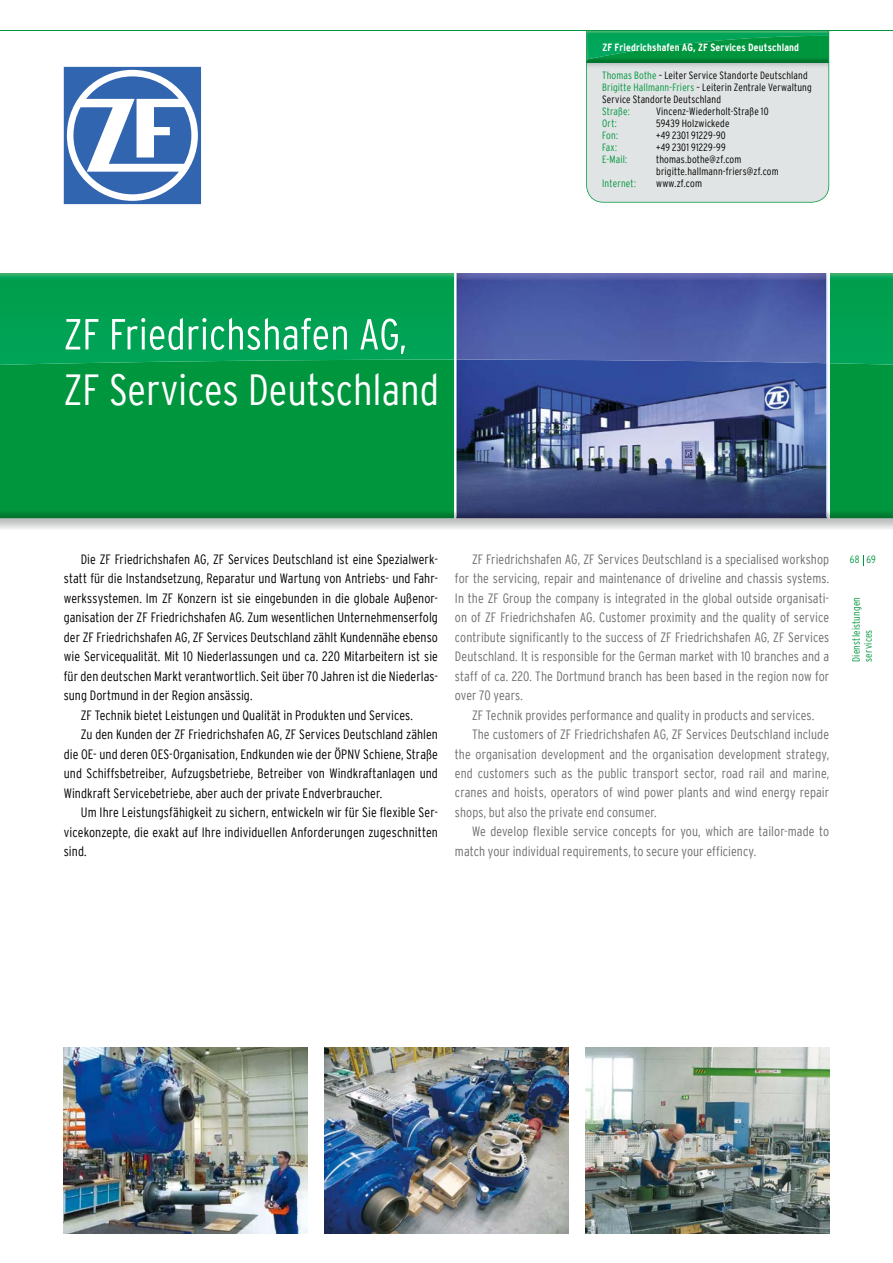
<style>
.page{position:relative;width:893px;height:1263px;background:#fff}
.page>*{position:absolute;margin:0;border:0;box-sizing:border-box;transform-origin:0 0}
.t1{font:300 condensed 43.5px "Interstate";color:#fff}
.t2{font:300 condensed 13.5px "Interstate";letter-spacing:.005em;color:#000}
.t3{font:300 condensed 13.5px/19.5px "Interstate";letter-spacing:.005em;color:#6e6e6e;text-align:justify}
.t4{font:300 condensed 10.5px/12px "Interstate";letter-spacing:.015em;color:#000}
.t5{font:300 condensed 10.5px/12px "Interstate";letter-spacing:.015em;color:#00963e}
.t6{font:700 condensed 10.5px "Interstate";letter-spacing:.015em;color:#fff}
.s1{color:#00963e}
</style>
<div class="page">
<svg style="left:586px;top:31px;width:243px;height:172px;background:#b5d5c5"></svg>
<hr style="left:0;top:30px;width:893px;height:1px;background:#00963e">
<img style="left:826px;top:363px;width:67px;height:155px">
<img style="left:0;top:360px;width:826px;height:158px">
<img style="left:456px;top:363px;width:1px;height:154px">
<img style="left:0;top:518px;width:893px;height:1px">
<img style="left:325px;top:1047px;width:243px;height:186px">
<img style="left:64px;top:1047px;width:244px;height:186px">
<img style="left:585px;top:1047px;width:244px;height:186px">
<svg style="left:64px;top:67px;width:137px;height:137px"></svg>
<img style="left:830px;top:273px;width:63px;height:92px">
<img style="left:0;top:273px;width:454px;height:92px">
<img style="left:456px;top:273px;width:373px;height:90px">
<img style="left:454px;top:273px;width:2px;height:87px">
<img style="left:66px;top:318px;width:339px;height:36px">
<p class="t6" style="left:602px;top:42px;width:198px">ZF Friedrichshafen AG, ZF Services Deutschland</p>
<p class="t4" style="left:602px;top:69px;width:211px"><span class="s1">Thomas Bothe</span> – Leiter Service Standorte Deutschland<br><span class="s1">Brigitte Hallmann-Friers</span> – Leiterin Zentrale Verwaltung<br>Service Standorte Deutschland</p>
<p class="t5" style="left:602px;top:105px;width:29px">Straße:</p>
<p class="t4" style="left:656px;top:105px;width:114px">Vincenz-Wiederholt-Straße 10</p>
<p class="t5" style="left:602px;top:117px;width:16px">Ort:</p>
<p class="t4" style="left:656px;top:117px;width:75px">59439 Holzwickede</p>
<p class="t5" style="left:602px;top:129px;width:17px">Fon:</p>
<p class="t4" style="left:656px;top:129px;width:71px">+49 2301 91229-90</p>
<p class="t5" style="left:602px;top:141px;width:16px">Fax:</p>
<p class="t4" style="left:656px;top:141px;width:71px">+49 2301 91229-99</p>
<p class="t5" style="left:602px;top:153px;width:26px">E-Mail:</p>
<p class="t4" style="left:656px;top:153px;width:124px">thomas.bothe@zf.com brigitte.hallmann-friers@zf.com</p>
<p class="t5" style="left:602px;top:177px;width:35px">Internet:</p>
<p class="t4" style="left:656px;top:177px;width:47px">www.zf.com</p>
<h1 class="t1" style="left:64px;top:365px;width:377px">ZF Services Deutschland</h1>
<p class="t2" style="left:81px;top:551px;width:359px">Die ZF Friedrichshafen AG, ZF Services Deutschland ist eine Spezialwerk-</p>
<p class="t2" style="left:64px;top:571px;width:376px">statt für die Instandsetzung, Reparatur und Wartung von Antriebs- und Fahr-</p>
<p class="t2" style="left:64px;top:590px;width:376px">werkssystemen. Im ZF Konzern ist sie eingebunden in die globale Außenor-</p>
<p class="t2" style="left:64px;top:610px;width:376px">ganisation der ZF Friedrichshafen AG. Zum wesentlichen Unternehmenserfolg</p>
<p class="t2" style="left:64px;top:629px;width:376px">der ZF Friedrichshafen AG, ZF Services Deutschland zählt Kundennähe ebenso</p>
<p class="t2" style="left:64px;top:649px;width:376px">wie Servicequalität. Mit 10 Niederlassungen und ca. 220 Mitarbeitern ist sie</p>
<p class="t2" style="left:64px;top:668px;width:376px">für den deutschen Markt verantwortlich. Seit über 70 Jahren ist die Niederlas-</p>
<p class="t2" style="left:64px;top:688px;width:190px">sung Dortmund in der Region ansässig.</p>
<p class="t2" style="left:81px;top:707px;width:334px">ZF Technik bietet Leistungen und Qualität in Produkten und Services.</p>
<p class="t2" style="left:81px;top:727px;width:359px">Zu den Kunden der ZF Friedrichshafen AG, ZF Services Deutschland zählen</p>
<p class="t2" style="left:64px;top:746px;width:376px">die OE- und deren OES-Organisation, Endkunden wie der ÖPNV Schiene, Straße</p>
<p class="t2" style="left:64px;top:766px;width:376px">und Schiffsbetreiber, Aufzugsbetriebe, Betreiber von Windkraftanlagen und</p>
<p class="t2" style="left:64px;top:785px;width:320px">Windkraft Servicebetriebe, aber auch der private Endverbraucher.</p>
<p class="t2" style="left:81px;top:805px;width:359px">Um Ihre Leistungsfähigkeit zu sichern, entwickeln wir für Sie flexible Ser-</p>
<p class="t2" style="left:64px;top:824px;width:376px">vicekonzepte, die exakt auf Ihre individuellen Anforderungen zugeschnitten</p>
<p class="t2" style="left:64px;top:844px;width:24px">sind.</p>
<p class="t3" style="left:455px;top:549px;width:376px;text-indent:17px">ZF Friedrichshafen AG, ZF Services Deutschland is a specialised workshop for the servicing, repair and maintenance of driveline and chassis systems.<br>In the ZF Group the company is integrated in the global outside organisati&shy;on of ZF Friedrichshafen AG. Customer proximity and the quality of service contribute significantly to the success of ZF Friedrichshafen AG, ZF Services Deutschland. It is responsible for the German market with 10 branches and a staff of ca. 220. The Dortmund branch has been based in the region now for over 70 years.</p>
<p class="t3" style="left:472px;top:705px;width:344px">ZF Technik provides performance and quality in products and services.</p>
<p class="t3" style="left:472px;top:724px;width:359px">The customers of ZF Friedrichshafen AG, ZF Services Deutschland include</p>
<p class="t3" style="left:455px;top:744px;width:376px">the organisation development and the organisation development strategy,</p>
<p class="t3" style="left:455px;top:763px;width:376px">end customers such as the public transport sector, road rail and marine,</p>
<p class="t3" style="left:455px;top:783px;width:376px">cranes and hoists, operators of wind power plants and wind energy repair</p>
<p class="t3" style="left:455px;top:802px;width:203px">shops, but also the private end consumer.</p>
<p class="t3" style="left:472px;top:822px;width:359px">We develop flexible service concepts for you, which are tailor-made to</p>
<p class="t3" style="left:455px;top:841px;width:303px">match your individual requirements, to secure your efficiency.</p>
<p class="t5" style="left:850px;top:554px;width:27px">68 69</p>
<p class="t5" style="left:850px;top:662px;width:66px;rotate:-90deg">Dienstleistungen services</p>
</div>
